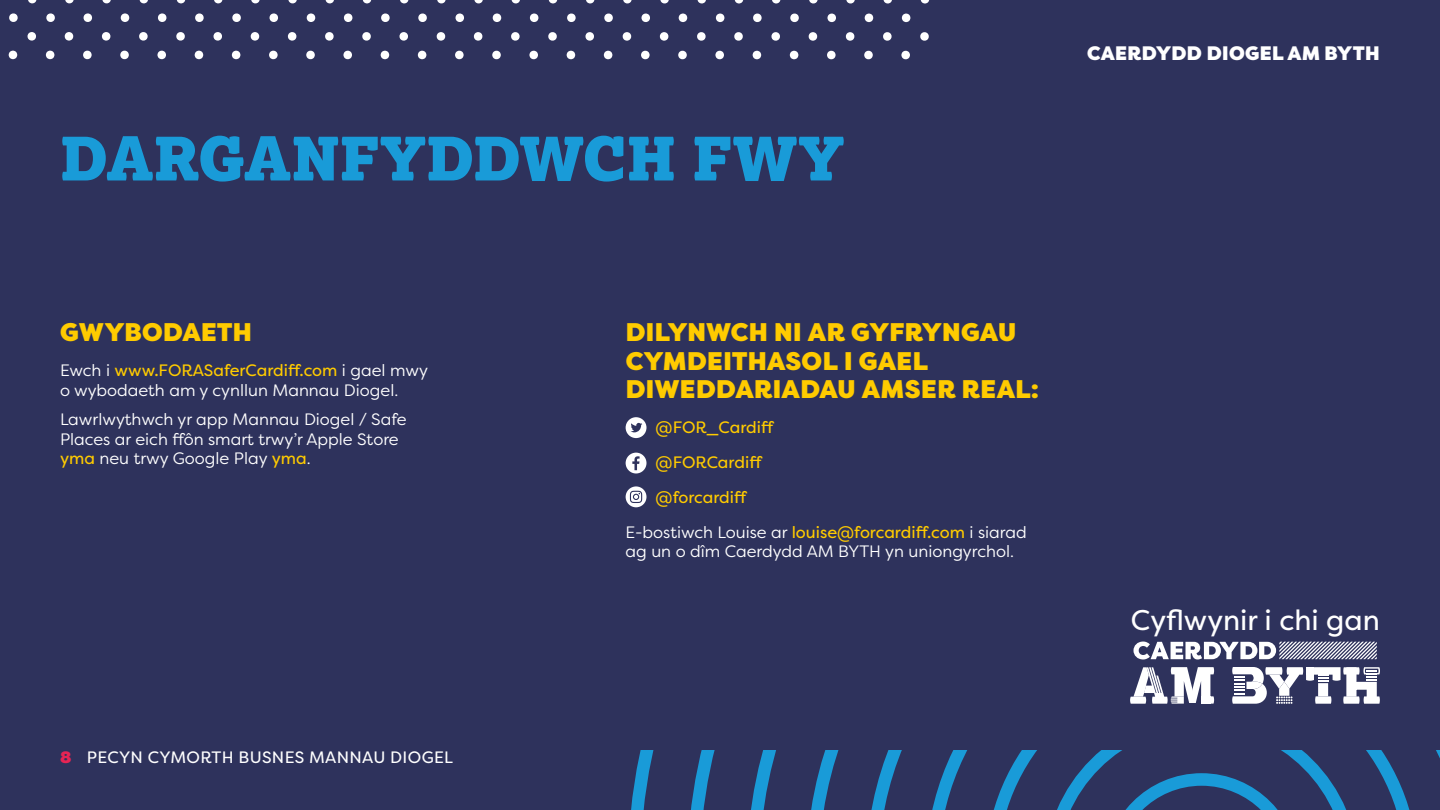
<style>
.page{position:relative;width:1440px;height:810px;background:#2e325c}
.page>*{position:absolute;margin:0;border:0;box-sizing:border-box;transform-origin:0 0}
.t1{font:900 60px "Lexia";letter-spacing:-.005em;color:#199bd8}
.t2{font:28.42px "Filson Pro";color:#fff}
.t3{font:900 25.5px/28.5px "Filson Pro";letter-spacing:.01em;color:#ffcb00}
.t4{font:900 19.5px "Filson Pro";letter-spacing:.02em;color:#fff}
.t5{font:16.5px/19.8px "Filson Pro";color:#fff}
.t6{font:16.5px "Filson Pro";color:#ffcb00}
.t7{font:16.5px "Filson Pro";letter-spacing:.02em;color:#fff}
.s1{color:#ffcb00}
.s2{font-weight:900;color:#e62454}
</style>
<div class="page">
<svg style="left:631px;top:750px;width:809px;height:60px"></svg>
<svg style="left:920px;top:32px;width:9px;height:9px"></svg>
<svg style="left:901px;top:50px;width:9px;height:10px"></svg>
<svg style="left:920px;top:0;width:10px;height:4px"></svg>
<svg style="left:901px;top:13px;width:10px;height:10px"></svg>
<svg style="left:883px;top:32px;width:9px;height:9px"></svg>
<svg style="left:864px;top:50px;width:9px;height:10px"></svg>
<svg style="left:883px;top:0;width:9px;height:4px"></svg>
<svg style="left:864px;top:13px;width:10px;height:10px"></svg>
<svg style="left:845px;top:32px;width:10px;height:9px"></svg>
<svg style="left:827px;top:50px;width:9px;height:10px"></svg>
<svg style="left:846px;top:0;width:9px;height:4px"></svg>
<svg style="left:827px;top:13px;width:9px;height:10px"></svg>
<svg style="left:808px;top:32px;width:10px;height:9px"></svg>
<svg style="left:789px;top:50px;width:10px;height:10px"></svg>
<svg style="left:809px;top:0;width:9px;height:4px"></svg>
<svg style="left:790px;top:13px;width:9px;height:10px"></svg>
<svg style="left:771px;top:32px;width:9px;height:9px"></svg>
<svg style="left:752px;top:50px;width:10px;height:10px"></svg>
<svg style="left:772px;top:0;width:9px;height:4px"></svg>
<svg style="left:753px;top:13px;width:9px;height:9px"></svg>
<svg style="left:734px;top:32px;width:9px;height:9px"></svg>
<svg style="left:715px;top:50px;width:9px;height:10px"></svg>
<svg style="left:734px;top:0;width:10px;height:4px"></svg>
<svg style="left:715px;top:13px;width:10px;height:9px"></svg>
<svg style="left:697px;top:32px;width:9px;height:9px"></svg>
<svg style="left:678px;top:50px;width:9px;height:10px"></svg>
<svg style="left:697px;top:0;width:9px;height:4px"></svg>
<svg style="left:678px;top:13px;width:10px;height:9px"></svg>
<svg style="left:659px;top:32px;width:10px;height:9px"></svg>
<svg style="left:641px;top:50px;width:9px;height:10px"></svg>
<svg style="left:660px;top:0;width:9px;height:4px"></svg>
<svg style="left:641px;top:13px;width:9px;height:9px"></svg>
<svg style="left:622px;top:32px;width:10px;height:9px"></svg>
<svg style="left:603px;top:50px;width:10px;height:10px"></svg>
<svg style="left:623px;top:0;width:9px;height:4px"></svg>
<svg style="left:604px;top:13px;width:9px;height:9px"></svg>
<svg style="left:585px;top:32px;width:9px;height:9px"></svg>
<svg style="left:586px;top:0;width:9px;height:4px"></svg>
<svg style="left:567px;top:13px;width:9px;height:9px"></svg>
<svg style="left:548px;top:0;width:10px;height:4px"></svg>
<svg style="left:566px;top:50px;width:10px;height:10px"></svg>
<svg style="left:548px;top:32px;width:9px;height:9px"></svg>
<svg style="left:529px;top:50px;width:9px;height:10px"></svg>
<svg style="left:529px;top:13px;width:10px;height:9px"></svg>
<svg style="left:511px;top:32px;width:9px;height:9px"></svg>
<svg style="left:492px;top:50px;width:9px;height:10px"></svg>
<svg style="left:511px;top:0;width:9px;height:4px"></svg>
<svg style="left:492px;top:13px;width:10px;height:9px"></svg>
<svg style="left:473px;top:32px;width:10px;height:9px"></svg>
<svg style="left:455px;top:50px;width:9px;height:10px"></svg>
<svg style="left:474px;top:0;width:9px;height:4px"></svg>
<svg style="left:455px;top:13px;width:9px;height:9px"></svg>
<svg style="left:436px;top:32px;width:10px;height:9px"></svg>
<svg style="left:417px;top:50px;width:10px;height:10px"></svg>
<svg style="left:437px;top:0;width:9px;height:4px"></svg>
<svg style="left:418px;top:13px;width:9px;height:9px"></svg>
<svg style="left:399px;top:32px;width:9px;height:9px"></svg>
<svg style="left:380px;top:50px;width:10px;height:10px"></svg>
<svg style="left:400px;top:0;width:9px;height:4px"></svg>
<svg style="left:381px;top:13px;width:9px;height:9px"></svg>
<svg style="left:362px;top:32px;width:9px;height:9px"></svg>
<svg style="left:343px;top:50px;width:9px;height:10px"></svg>
<svg style="left:362px;top:0;width:10px;height:4px"></svg>
<svg style="left:343px;top:13px;width:10px;height:9px"></svg>
<svg style="left:325px;top:32px;width:9px;height:9px"></svg>
<svg style="left:306px;top:50px;width:9px;height:10px"></svg>
<svg style="left:325px;top:0;width:9px;height:4px"></svg>
<svg style="left:306px;top:13px;width:10px;height:9px"></svg>
<svg style="left:287px;top:32px;width:10px;height:9px"></svg>
<svg style="left:269px;top:50px;width:9px;height:10px"></svg>
<svg style="left:288px;top:0;width:9px;height:4px"></svg>
<svg style="left:269px;top:13px;width:9px;height:9px"></svg>
<svg style="left:250px;top:32px;width:10px;height:9px"></svg>
<svg style="left:231px;top:50px;width:10px;height:10px"></svg>
<svg style="left:251px;top:0;width:9px;height:4px"></svg>
<svg style="left:232px;top:13px;width:9px;height:9px"></svg>
<svg style="left:213px;top:32px;width:9px;height:9px"></svg>
<svg style="left:194px;top:50px;width:10px;height:10px"></svg>
<svg style="left:214px;top:0;width:9px;height:4px"></svg>
<svg style="left:195px;top:13px;width:9px;height:9px"></svg>
<svg style="left:176px;top:32px;width:9px;height:9px"></svg>
<svg style="left:157px;top:50px;width:9px;height:10px"></svg>
<svg style="left:177px;top:0;width:9px;height:4px"></svg>
<svg style="left:158px;top:13px;width:9px;height:9px"></svg>
<svg style="left:139px;top:32px;width:9px;height:9px"></svg>
<svg style="left:120px;top:50px;width:9px;height:10px"></svg>
<svg style="left:139px;top:0;width:9px;height:4px"></svg>
<svg style="left:120px;top:13px;width:10px;height:9px"></svg>
<svg style="left:101px;top:32px;width:10px;height:9px"></svg>
<svg style="left:83px;top:50px;width:9px;height:10px"></svg>
<svg style="left:102px;top:0;width:9px;height:4px"></svg>
<svg style="left:83px;top:13px;width:9px;height:9px"></svg>
<svg style="left:64px;top:32px;width:10px;height:9px"></svg>
<svg style="left:45px;top:50px;width:10px;height:10px"></svg>
<svg style="left:65px;top:0;width:9px;height:4px"></svg>
<svg style="left:46px;top:13px;width:9px;height:9px"></svg>
<svg style="left:27px;top:32px;width:9px;height:9px"></svg>
<svg style="left:8px;top:50px;width:10px;height:10px"></svg>
<svg style="left:28px;top:0;width:9px;height:4px"></svg>
<svg style="left:9px;top:13px;width:9px;height:9px"></svg>
<svg style="left:626px;top:417px;width:21px;height:21px"></svg>
<svg style="left:626px;top:453px;width:21px;height:21px"></svg>
<svg style="left:626px;top:486px;width:21px;height:21px"></svg>
<svg style="left:1232px;top:667px;width:148px;height:37px"></svg>
<svg style="left:1133px;top:642px;width:244px;height:17px"></svg>
<div style="left:1306px;top:667px;width:8px;height:8px;background:#fff"></div>
<svg style="left:1130px;top:667px;width:84px;height:37px"></svg>
<h1 class="t1" style="left:60px;top:119px;width:786px">DARGANFYDDWCH FWY</h1>
<p class="t4" style="left:1087px;top:41px;width:294px">CAERDYDD DIOGEL AM BYTH</p>
<h3 class="t3" style="left:60px;top:319px;width:193px">GWYBODAETH</h3>
<p class="t5" style="left:60px;top:360px;width:369px">Ewch i <span class="s1">www.FORASaferCardiff.com</span> i gael mwy o wybodaeth am y cynllun Mannau Diogel.</p>
<p class="t5" style="left:60px;top:409px;width:348px">Lawrlwythwch yr app Mannau Diogel / Safe<br>Places ar eich ffôn smart trwy’r Apple Store <span class="s1">yma</span> neu trwy Google Play <span class="s1">yma</span>.</p>
<p class="t7" style="left:60px;top:746px;width:395px"><span class="s2">8</span> PECYN CYMORTH BUSNES MANNAU DIOGEL</p>
<h3 class="t3" style="left:626px;top:319px;width:415px">DILYNWCH NI AR GYFRYNGAU<br>CYMDEITHASOL I GAEL<br>DIWEDDARIADAU AMSER REAL:</h3>
<p class="t6" style="left:656px;top:416px;width:120px">@FOR_Cardiff</p>
<p class="t6" style="left:656px;top:451px;width:108px">@FORCardiff</p>
<p class="t6" style="left:656px;top:486px;width:93px">@forcardiff</p>
<p class="t5" style="left:626px;top:521px;width:403px">E-bostiwch Louise ar <span class="s1">louise@forcardiff.com</span> i siarad</p>
<p class="t5" style="left:626px;top:541px;width:390px">ag un o dîm Caerdydd AM BYTH yn uniongyrchol.</p>
<h2 class="t2" style="left:1131px;top:601px;width:251px">Cyflwynir i chi gan</h2>
</div>
